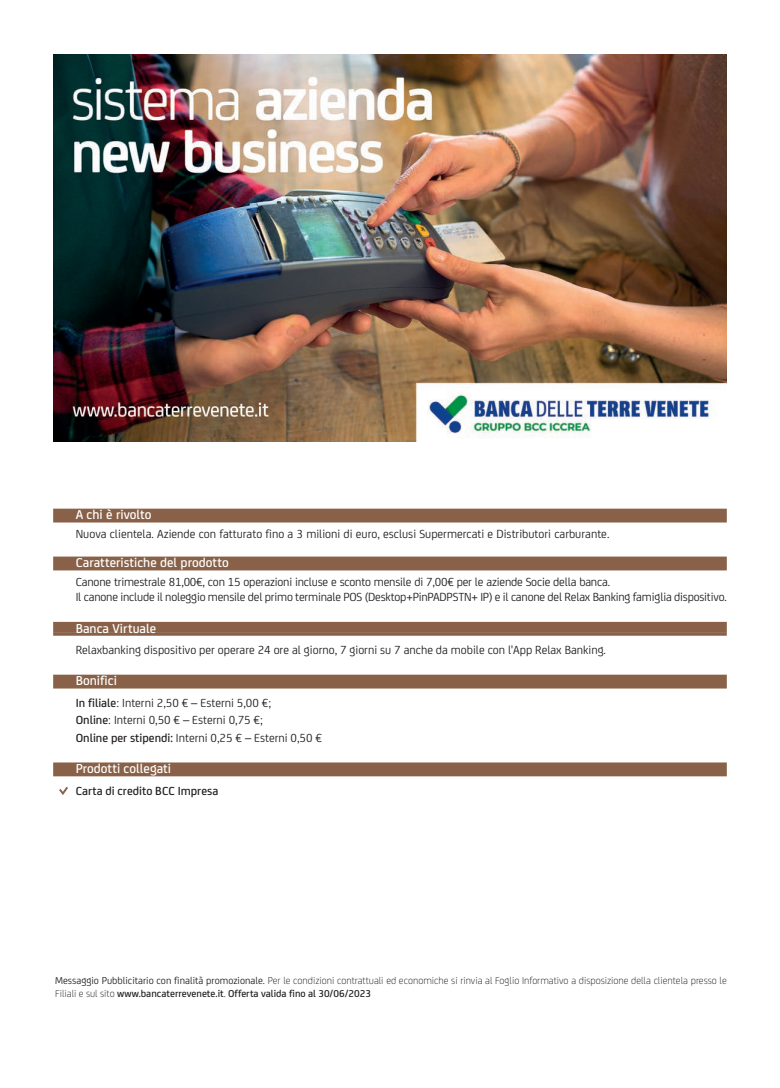
<style>
.page{position:relative;width:780px;height:1088px;background:#fff}
.page>*{position:absolute;margin:0;border:0;box-sizing:border-box;transform-origin:0 0}
.t1{font:500 13.75px "FS Joey";color:#fff}
.t2{font:12.5px/17.5px "FS Joey";color:#231f20}
.t3{font:500 12.5px "FS Joey";color:#231f20}
.t4{font:300 10.62px/13.1px "FS Joey";color:#231f20}
.s1{font-weight:500}
.s2{font-weight:400}
</style>
<div class="page">
<img style="left:53px;top:54px;width:673px;height:388px">
<div style="left:53px;top:509px;width:673px;height:10px;background:#896148"></div>
<hr style="left:53px;top:519px;width:673px;height:3px;background:#896148">
<div style="left:53px;top:556px;width:673px;height:11px;background:#896148"></div>
<hr style="left:53px;top:567px;width:673px;height:3px;background:#896148">
<div style="left:53px;top:622px;width:673px;height:10px;background:#896148"></div>
<svg style="left:53px;top:632px;width:673px;height:4px;background:#936e57"></svg>
<div style="left:53px;top:675px;width:673px;height:10px;background:#896148"></div>
<hr style="left:53px;top:685px;width:673px;height:3px;background:#896148">
<div style="left:53px;top:762px;width:673px;height:11px;background:#896148"></div>
<hr style="left:53px;top:773px;width:673px;height:3px;background:#896148">
<svg style="left:59px;top:787px;width:9px;height:8px"></svg>
<p class="t1" style="left:76px;top:510px;width:77px">A chi è rivolto</p>
<p class="t2" style="left:76px;top:526px;width:535px">Nuova clientela. Aziende con fatturato fino a 3 milioni di euro, esclusi Supermercati e Distributori carburante.</p>
<p class="t1" style="left:76px;top:558px;width:154px">Caratteristiche del prodotto</p>
<p class="t2" style="left:76px;top:575px;width:652px;line-height:15px">Canone trimestrale 81,00€, con 15 operazioni incluse e sconto mensile di 7,00€ per le aziende Socie della banca.<br>Il canone include il noleggio mensile del primo terminale POS (Desktop+PinPADPSTN+ IP) e il canone del Relax Banking famiglia dispositivo.</p>
<p class="t1" style="left:76px;top:623px;width:82px">Banca Virtuale</p>
<p class="t2" style="left:76px;top:642px;width:531px">Relaxbanking dispositivo per operare 24 ore al giorno, 7 giorni su 7 anche da mobile con l'App Relax Banking.</p>
<p class="t1" style="left:76px;top:676px;width:43px">Bonifici</p>
<p class="t2" style="left:76px;top:695px;width:248px"><span class="s1">In filiale</span>: Interni 2,50 € – Esterni 5,00 €;<br><span class="s1">Online</span>: Interni 0,50 € – Esterni 0,75 €;<br><span class="s1">Online per stipendi:</span> Interni 0,25 € – Esterni 0,50 €</p>
<p class="t1" style="left:76px;top:764px;width:97px">Prodotti collegati</p>
<p class="t3" style="left:76px;top:786px;width:144px">Carta di credito BCC Impresa</p>
<p class="t4" style="left:55px;top:974px;width:673px"><span class="s2">Messaggio Pubblicitario con finalità promozionale.</span> Per le condizioni contrattuali ed economiche si rinvia al Foglio Informativo a disposizione della clientela presso le<br>Filiali e sul sito <span class="s1">www.bancaterrevenete.it</span>. <span class="s1">Offerta valida fino al 30/06/2023</span></p>
</div>
